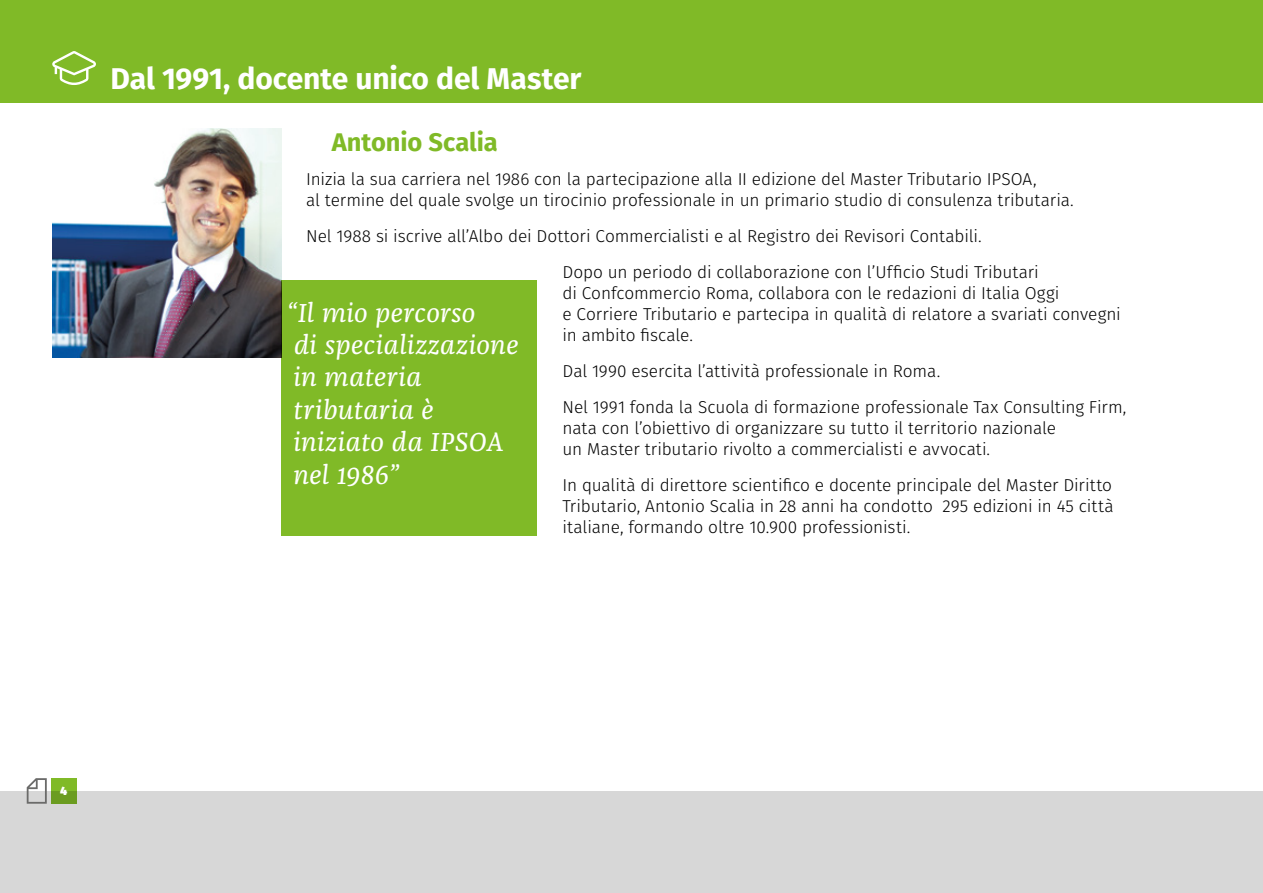
<style>
.page{position:relative;width:1263px;height:893px;background:#fff}
.page>*{position:absolute;margin:0;border:0;box-sizing:border-box;transform-origin:0 0}
.t1{font:700 30px "Fira Sans";letter-spacing:-.005em;color:#fff}
.t2{font:italic 27px/32.4px "Franziska Pro";letter-spacing:.015em;color:#fff}
.t3{font:700 25.5px "Fira Sans";letter-spacing:-.005em;color:#80ba27}
.t4{font:300 17.25px/21px "Fira Sans";letter-spacing:-.005em;color:#000}
.t5{font:900 12px "Fira Sans";color:#fff}
</style>
<div class="page">
<div style="left:0;top:0;width:1263px;height:102px;background:#80ba27"></div>
<div style="left:0;top:791px;width:1263px;height:102px;background:#d7d7d7"></div>
<img style="left:52px;top:128px;width:230px;height:230px">
<svg style="left:52px;top:51px;width:44px;height:34px"></svg>
<div style="left:282px;top:281px;width:255px;height:255px;background:#80ba27"></div>
<div style="left:51px;top:778px;width:26px;height:26px;background:linear-gradient(to bottom,#87c429,#67961f)"></div>
<svg style="left:27px;top:778px;width:20px;height:26px"></svg>
<h1 class="t1" style="left:111px;top:54px;width:473px">Dal 1991, docente unico del Master</h1>
<h3 class="t3" style="left:332px;top:121px;width:168px">Antonio Scalia</h3>
<p class="t4" style="left:306px;top:169px;width:769px">Inizia la sua carriera nel 1986 con la partecipazione alla II edizione del Master Tributario IPSOA,<br>al termine del quale svolge un tirocinio professionale in un primario studio di consulenza tributaria.</p>
<p class="t4" style="left:562px;top:218px;width:478px;line-height:35.8px;text-indent:-256px">Nel 1988 si iscrive all’Albo dei Dottori Commercialisti e al Registro dei Revisori Contabili.<br>Dopo un periodo di collaborazione con l’Ufficio Studi Tributari</p>
<p class="t4" style="left:562px;top:282px;width:560px">di Confcommercio Roma, collabora con le redazioni di Italia Oggi<br>e Corriere Tributario e partecipa in qualità di relatore a svariati convegni in ambito fiscale.</p>
<p class="t4" style="left:562px;top:353px;width:565px;line-height:35.8px">Dal 1990 esercita l’attività professionale in Roma.<br>Nel 1991 fonda la Scuola di formazione professionale Tax Consulting Firm,</p>
<p class="t4" style="left:562px;top:417px;width:495px">nata con l’obiettivo di organizzare su tutto il territorio nazionale un Master tributario rivolto a commercialisti e avvocati.</p>
<p class="t4" style="left:562px;top:474px;width:552px;text-align:justify">In qualità di direttore scientifico e docente principale del Master Diritto Tributario, Antonio Scalia in 28 anni ha condotto 295 edizioni in 45 città italiane, formando oltre 10.900 professionisti.</p>
<h2 class="t2" style="left:287px;top:296px;width:233px">“Il mio percorso<br>di specializzazione in materia tributaria è iniziato da IPSOA nel 1986”</h2>
<p class="t5" style="left:60px;top:780px;width:9px">4</p>
</div>
